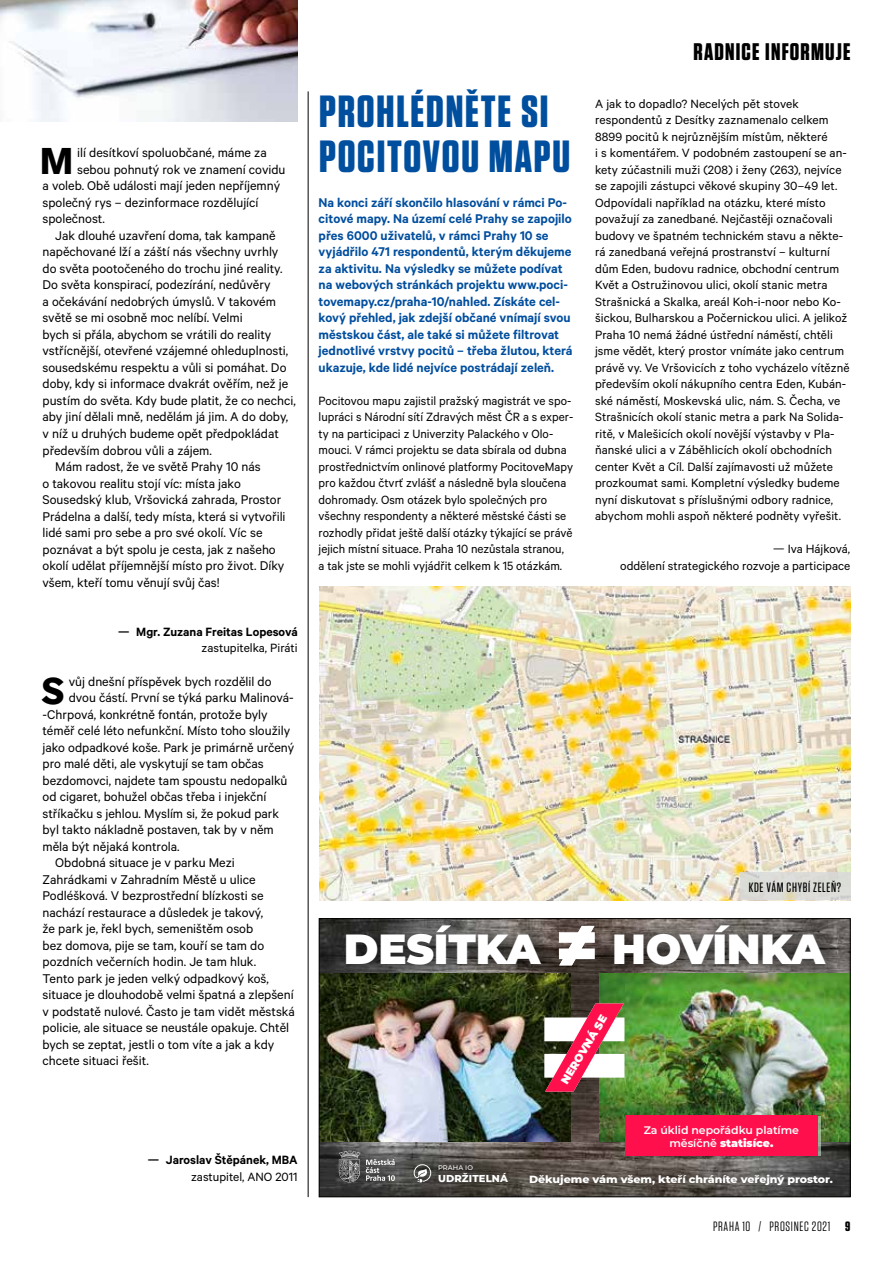
<style>
.page{position:relative;width:893px;height:1263px;background:#fff}
.page>*{position:absolute;margin:0;border:0;box-sizing:border-box;transform-origin:0 0}
.t1{font:700 45px/45px "Tungsten";letter-spacing:.04em;color:#004e9e}
.t2{font:900 42.15px "Montserrat";letter-spacing:-.005em;color:#fff}
.t3{font:700 36.9px "Akzid Grtsk Next";color:#000}
.t4{font:700 24px "Tungsten";letter-spacing:.05em;color:#000}
.t5{font:14.25px "Calibre";color:#000}
.t6{font:600 14.25px/16.5px "Calibre";color:#004e9e}
.t7{font:13.5px/16.5px "Calibre";letter-spacing:.005em;color:#000}
.t8{font:600 13.5px "Calibre";color:#000}
.t9{font:13.5px "Tungsten";letter-spacing:.05em;color:#000}
.t10{font:500 13.5px "Tungsten";letter-spacing:.05em;color:#000}
.t11{font:900 11.1px "Montserrat";color:#fff}
.t12{font:600 10.95px/13.2px "Montserrat";letter-spacing:-.005em;color:#fff;text-align:center}
.t13{font:800 10.35px "Montserrat";letter-spacing:-.005em;color:#fff;scale:1.06 1}
.t14{font:800 10.05px "Montserrat";letter-spacing:.01em;color:#fff}
.t15{font:500 6.75px "Montserrat";letter-spacing:.01em;color:#fff}
.s1{font-weight:900}
.s2{font-weight:700}
</style>
<div class="page">
<hr style="left:308px;top:91px;width:1px;height:1106px;background:#000">
<img style="left:0;top:0;width:298px;height:121px">
<img style="left:321px;top:920px;width:527px;height:275px">
<img style="left:321px;top:974px;width:249px;height:167px">
<img style="left:600px;top:974px;width:248px;height:167px">
<div style="left:396px;top:1146px;width:131px;height:51px;background:#000;opacity:.88"></div>
<svg style="left:414px;top:1164px;width:17px;height:18px"></svg>
<svg style="left:326px;top:920px;width:234px;height:65px;background:#43433b"></svg>
<svg style="left:594px;top:920px;width:250px;height:65px;background:#585f4c"></svg>
<svg style="left:559px;top:926px;width:36px;height:39px"></svg>
<svg style="left:544px;top:1003px;width:80px;height:88px"></svg>
<svg style="left:366px;top:1159px;width:29px;height:22px"></svg>
<svg style="left:339px;top:1151px;width:21px;height:31px"></svg>
<div style="left:625px;top:1115px;width:193px;height:41px;background:#ff104c"></div>
<div style="left:319px;top:918px;width:531px;height:279px;border:1px solid #000"></div>
<img style="left:319px;top:586px;width:531px;height:314px">
<div style="left:740px;top:872px;width:110px;height:28px;background:#d8dada"></div>
<h3 class="t3" style="left:40px;top:137px;width:34px">M</h3>
<p class="t5" style="left:77px;top:145px;width:191px">ilí desítkoví spoluobčané, máme za</p>
<p class="t5" style="left:77px;top:161px;width:210px">sebou pohnutý rok ve znamení covidu</p>
<p class="t5" style="left:43px;top:178px;width:239px">a voleb. Obě události mají jeden nepříjemný</p>
<p class="t5" style="left:43px;top:194px;width:218px">společný rys – dezinformace rozdělující</p>
<p class="t5" style="left:43px;top:211px;width:64px">společnost.</p>
<p class="t5" style="left:55px;top:227px;width:222px">Jak dlouhé uzavření doma, tak kampaně</p>
<p class="t5" style="left:43px;top:244px;width:237px">napěchované lží a záští nás všechny uvrhly</p>
<p class="t5" style="left:43px;top:260px;width:241px">do světa pootočeného do trochu jiné reality.</p>
<p class="t5" style="left:43px;top:277px;width:229px">Do světa konspirací, podezírání, nedůvěry</p>
<p class="t5" style="left:43px;top:293px;width:235px">a očekávání nedobrých úmyslů. V takovém</p>
<p class="t5" style="left:43px;top:310px;width:202px">světě se mi osobně moc nelíbí. Velmi</p>
<p class="t5" style="left:43px;top:326px;width:230px">bych si přála, abychom se vrátili do reality</p>
<p class="t5" style="left:43px;top:343px;width:247px">vstřícnější, otevřené vzájemné ohleduplnosti,</p>
<p class="t5" style="left:43px;top:359px;width:245px">sousedskému respektu a vůli si pomáhat. Do</p>
<p class="t5" style="left:43px;top:376px;width:247px">doby, kdy si informace dvakrát ověřím, než je</p>
<p class="t5" style="left:43px;top:392px;width:255px">pustím do světa. Kdy bude platit, že co nechci,</p>
<p class="t5" style="left:43px;top:409px;width:247px">aby jiní dělali mně, nedělám já jim. A do doby,</p>
<p class="t5" style="left:43px;top:425px;width:238px">v níž u druhých budeme opět předpokládat</p>
<p class="t5" style="left:43px;top:442px;width:171px">především dobrou vůli a zájem.</p>
<p class="t5" style="left:55px;top:458px;width:207px">Mám radost, že ve světě Prahy 10 nás</p>
<p class="t5" style="left:43px;top:475px;width:200px">o takovou realitu stojí víc: místa jako</p>
<p class="t5" style="left:43px;top:491px;width:240px">Sousedský klub, Vršovická zahrada, Prostor</p>
<p class="t5" style="left:43px;top:508px;width:245px">Prádelna a další, tedy místa, která si vytvořili</p>
<p class="t5" style="left:43px;top:524px;width:221px">lidé sami pro sebe a pro své okolí. Víc se</p>
<p class="t5" style="left:43px;top:541px;width:235px">poznávat a být spolu je cesta, jak z našeho</p>
<p class="t5" style="left:43px;top:557px;width:243px">okolí udělat příjemnější místo pro život. Díky</p>
<p class="t5" style="left:43px;top:574px;width:179px">všem, kteří tomu věnují svůj čas!</p>
<p class="t8" style="left:118px;top:624px;width:181px">— Mgr. Zuzana Freitas Lopesová</p>
<p class="t7" style="left:202px;top:639px;width:97px">zastupitelka, Piráti</p>
<p class="t5" style="left:69px;top:673px;width:204px">vůj dnešní příspěvek bych rozdělil do</p>
<p class="t5" style="left:69px;top:689px;width:227px">dvou částí. První se týká parku Malinová-</p>
<p class="t5" style="left:43px;top:706px;width:227px">‑Chrpová, konkrétně fontán, protože byly</p>
<p class="t5" style="left:43px;top:722px;width:249px">téměř celé léto nefunkční. Místo toho sloužily</p>
<p class="t5" style="left:43px;top:739px;width:253px">jako odpadkové koše. Park je primárně určený</p>
<p class="t5" style="left:43px;top:755px;width:223px">pro malé děti, ale vyskytují se tam občas</p>
<p class="t5" style="left:43px;top:772px;width:247px">bezdomovci, najdete tam spoustu nedopalků</p>
<p class="t5" style="left:43px;top:788px;width:226px">od cigaret, bohužel občas třeba i injekční</p>
<p class="t5" style="left:43px;top:805px;width:238px">stříkačku s jehlou. Myslím si, že pokud park</p>
<p class="t5" style="left:43px;top:821px;width:233px">byl takto nákladně postaven, tak by v něm</p>
<p class="t5" style="left:43px;top:838px;width:139px">měla být nějaká kontrola.</p>
<p class="t5" style="left:55px;top:854px;width:181px">Obdobná situace je v parku Mezi</p>
<p class="t5" style="left:43px;top:871px;width:214px">Zahrádkami v Zahradním Městě u ulice</p>
<p class="t5" style="left:43px;top:887px;width:222px">Podléšková. V bezprostřední blízkosti se</p>
<p class="t5" style="left:43px;top:904px;width:222px">nachází restaurace a důsledek je takový,</p>
<p class="t5" style="left:43px;top:920px;width:212px">že park je, řekl bych, semeništěm osob</p>
<p class="t5" style="left:43px;top:937px;width:223px">bez domova, pije se tam, kouří se tam do</p>
<p class="t5" style="left:43px;top:953px;width:215px">pozdních večerních hodin. Je tam hluk.</p>
<p class="t5" style="left:43px;top:970px;width:228px">Tento park je jeden velký odpadkový koš,</p>
<p class="t5" style="left:43px;top:986px;width:253px">situace je dlouhodobě velmi špatná a zlepšení</p>
<p class="t5" style="left:43px;top:1003px;width:254px">v podstatě nulové. Často je tam vidět městská</p>
<p class="t5" style="left:43px;top:1019px;width:248px">policie, ale situace se neustále opakuje. Chtěl</p>
<p class="t5" style="left:43px;top:1036px;width:233px">bych se zeptat, jestli o tom víte a jak a kdy</p>
<p class="t5" style="left:43px;top:1052px;width:108px">chcete situaci řešit.</p>
<h3 class="t3" style="left:41px;top:667px;width:24px">S</h3>
<p class="t8" style="left:148px;top:1152px;width:151px">— Jaroslav Štěpánek, MBA</p>
<p class="t7" style="left:191px;top:1167px;width:108px">zastupitel, ANO 2011</p>
<h1 class="t1" style="left:319px;top:90px;width:253px">PROHLÉDNĚTE SI<br>POCITOVOU MAPU</h1>
<p class="t6" style="left:319px;top:194px;width:255px">Na konci září skončilo hlasování v rámci Po&shy;citové mapy. Na území celé Prahy se zapojilo přes 6000 uživatelů, v rámci Prahy 10 se vyjádřilo 471 respondentů, kterým děkujeme za aktivitu. Na výsledky se můžete podívat na webových stránkách projektu www.poci&shy;tovemapy.cz/praha-10/nahled. Získáte cel&shy;kový přehled, jak zdejší občané vnímají svou městskou část, ale také si můžete filtrovat jednotlivé vrstvy pocitů – třeba žlutou, která ukazuje, kde lidé nejvíce postrádají zeleň.</p>
<p class="t7" style="left:319px;top:392px;width:256px">Pocitovou mapu zajistil pražský magistrát ve spo&shy;lupráci s Národní sítí Zdravých měst ČR a s exper&shy;ty na participaci z Univerzity Palackého v Olo&shy;mouci. V rámci projektu se data sbírala od dubna prostřednictvím onlinové platformy PocitoveMapy pro každou čtvrť zvlášť a následně byla sloučena dohromady. Osm otázek bylo společných pro všechny respondenty a některé městské části se rozhodly přidat ještě další otázky týkající se právě jejich místní situace. Praha 10 nezůstala stranou, a tak jste se mohli vyjádřit celkem k 15 otázkám.</p>
<h3 class="t4" style="left:694px;top:38px;width:158px">RADNICE INFORMUJE</h3>
<p class="t7" style="left:595px;top:95px;width:256px">A jak to dopadlo? Necelých pět stovek respondentů z Desítky zaznamenalo celkem 8899 pocitů k nejrůznějším místům, některé<br>i s komentářem. V podobném zastoupení se an&shy;kety zúčastnili muži (208) i ženy (263), nejvíce se zapojili zástupci věkové skupiny 30–49 let.<br>Odpovídali například na otázku, které místo považují za zanedbané. Nejčastěji označovali budovy ve špatném technickém stavu a někte&shy;rá zanedbaná veřejná prostranství – kulturní dům Eden, budovu radnice, obchodní centrum Květ a Ostružinovou ulici, okolí stanic metra Strašnická a Skalka, areál Koh-‑i-‑noor nebo Ko&shy;šickou, Bulharskou a Počernickou ulici. A jelikož Praha 10 nemá žádné ústřední náměstí, chtěli jsme vědět, který prostor vnímáte jako centrum právě vy. Ve Vršovicích z toho vycházelo vítězně především okolí nákupního centra Eden, Kubán&shy;ské náměstí, Moskevská ulic, nám. S. Čecha, ve Strašnicích okolí stanic metra a park Na Solida&shy;ritě, v Malešicích okolí novější výstavby v Pla&shy;ňanské ulici a v Záběhlicích okolí obchodních center Květ a Cíl. Další zajímavosti už můžete prozkoumat sami. Kompletní výsledky budeme nyní diskutovat s příslušnými odbory radnice, abychom mohli aspoň některé podněty vyřešit.</p>
<p class="t7" style="left:620px;top:540px;width:231px;text-align:right">— Iva Hájková,<br>oddělení strategického rozvoje a participace</p>
<p class="t10" style="left:749px;top:880px;width:94px">KDE VÁM CHYBÍ ZELEŇ?</p>
<h2 class="t2" style="left:344px;top:917px;width:198px">DESÍTKA</h2>
<h2 class="t2" style="left:612px;top:917px;width:214px">HOVÍNKA</h2>
<p class="t15" style="left:438px;top:1163px;width:36px">PRAHA IO</p>
<p class="t14" style="left:438px;top:1171px;width:71px">UDRŽITELNÁ</p>
<p class="t11" style="left:557px;top:1079px;width:80px;rotate:-59deg">NEROVNÁ SE</p>
<p class="t12" style="left:644px;top:1123px;width:157px">Za úklid nepořádku platíme měsíčně <span class="s1">statisíce.</span></p>
<p class="t13" style="left:529px;top:1171px;width:288px">Děkujeme vám všem, kteří chráníte veřejný prostor.</p>
<p class="t9" style="left:713px;top:1219px;width:139px">PRAHA 10 / PROSINEC 2021 <span class="s2">9</span></p>
</div>
